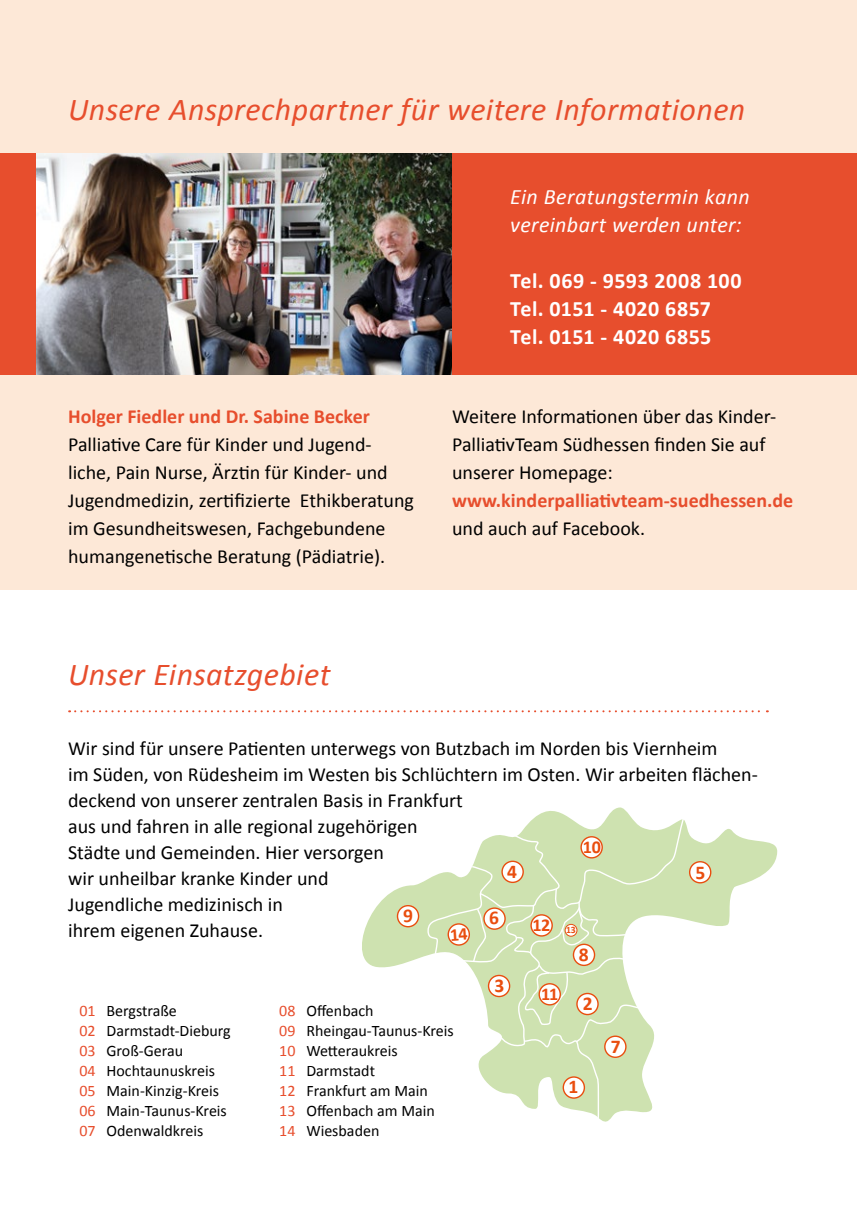
<style>
.page{position:relative;width:857px;height:1225px;background:#fff}
.page>*{position:absolute;margin:0;border:0;box-sizing:border-box;transform-origin:0 0}
.t1{font:italic 32px "Calibri";letter-spacing:.01em;color:#e74e2d}
.t2{font:700 22px/28px "Calibri";letter-spacing:.02em;color:#fff}
.t3{font:italic 22px/28px "Calibri";letter-spacing:.015em;color:#fff}
.t4{font:20px/26px "Calibri";color:#000}
.t5{font:700 20px "Calibri";color:#e74e2d}
.t6{font:700 19.6px "Calibri";color:#e94e0f}
.t7{font:700 18.2px "Calibri";color:#e94e0f}
.t8{font:16px/20px "Calibri";color:#000}
.s1{color:#e74e2d}
</style>
<div class="page">
<div style="left:0;top:0;width:856px;height:590px;background:#fde8d7"></div>
<div style="left:0;top:153px;width:856px;height:221px;background:#e74e2d"></div>
<img style="left:37px;top:153px;width:414px;height:221px">
<svg style="left:69px;top:710px;width:698px;height:2px"></svg>
<svg style="left:362px;top:807px;width:415px;height:161px"></svg>
<div style="left:397px;top:905px;width:21px;height:21px;background:#fff;border-radius:50%"></div>
<div style="left:396px;top:905px;width:23px;height:22px;border:1px solid #e94e0f;border-radius:50%"></div>
<div style="left:689px;top:861px;width:21px;height:21px;background:#fff;border-radius:50%"></div>
<div style="left:688px;top:861px;width:23px;height:22px;border:1px solid #e94e0f;border-radius:50%"></div>
<svg style="left:426px;top:816px;width:258px;height:306px"></svg>
<h1 class="t1" style="left:68px;top:90px;width:678px">Unsere Ansprechpartner für weitere Informationen</h1>
<p class="t3" style="left:510px;top:181px;width:241px">Ein Beratungstermin kann vereinbart werden unter:</p>
<p class="t5" style="left:68px;top:403px;width:303px">Holger Fiedler und Dr. Sabine Becker</p>
<p class="t4" style="left:68px;top:429px;width:347px;line-height:28px">Palliative Care für Kinder und Jugend&shy;liche, Pain Nurse, Ärztin für Kinder- und Jugendmedizin, zertifizierte Ethikberatung im Gesundheitswesen, Fachgebundene humangenetische Beratung (Pädiatrie).</p>
<h1 class="t1" style="left:68px;top:654px;width:264px">Unser Einsatzgebiet</h1>
<p class="t2" style="left:510px;top:265px;width:233px">Tel. 069 - 9593 2008 100<br>Tel. 0151 - 4020 6857<br>Tel. 0151 - 4020 6855</p>
<p class="t4" style="left:452px;top:401px;width:325px;line-height:28px">Weitere Informationen über das Kinder-<br>PalliativTeam Südhessen finden Sie auf unserer Homepage:</p>
<p class="t5" style="left:452px;top:487px;width:342px">www.kinderpalliativteam-suedhessen.de</p>
<p class="t4" style="left:452px;top:514px;width:194px">und auch auf Facebook.</p>
<p class="t4" style="left:68px;top:734px;width:691px">Wir sind für unsere Patienten unterwegs von Butzbach im Norden bis Viernheim<br>im Süden, von Rüdesheim im Westen bis Schlüchtern im Osten. Wir arbeiten flächen&shy;deckend von unserer zentralen Basis in Frankfurt<br>aus und fahren in alle regional zugehörigen<br>Städte und Gemeinden. Hier versorgen<br>wir unheilbar kranke Kinder und<br>Jugendliche medizinisch in<br>ihrem eigenen Zuhause.</p>
<p class="t7" style="left:582px;top:836px;width:20px">10</p>
<p class="t6" style="left:507px;top:859px;width:11px">4</p>
<p class="t6" style="left:695px;top:860px;width:11px">5</p>
<p class="t6" style="left:403px;top:903px;width:11px">9</p>
<p class="t6" style="left:489px;top:905px;width:11px">6</p>
<p class="t7" style="left:532px;top:913px;width:45px">12 <sub>13</sub></p>
<p class="t8" style="left:79px;top:1000px;width:153px"><span class="s1">01</span> Bergstraße<br><span class="s1">02</span> Darmstadt-Dieburg<br><span class="s1">03</span> Groß-Gerau<br><span class="s1">04</span> Hochtaunuskreis<br><span class="s1">05</span> Main-Kinzig-Kreis<br><span class="s1">06</span> Main-Taunus-Kreis<br><span class="s1">07</span> Odenwaldkreis</p>
<p class="t8" style="left:279px;top:1000px;width:176px"><span class="s1">08</span> Offenbach<br><span class="s1">09</span> Rheingau-Taunus-Kreis<br><span class="s1">10</span> Wetteraukreis<br><span class="s1">11</span> Darmstadt<br><span class="s1">12</span> Frankfurt am Main<br><span class="s1">13</span> Offenbach am Main<br><span class="s1">14</span> Wiesbaden</p>
<p class="t6" style="left:494px;top:973px;width:11px">3</p>
<p class="t7" style="left:541px;top:982px;width:19px">11</p>
<p class="t6" style="left:578px;top:942px;width:11px">8</p>
<p class="t6" style="left:582px;top:991px;width:11px">2</p>
<p class="t6" style="left:568px;top:1074px;width:11px">1</p>
<p class="t6" style="left:610px;top:1034px;width:11px">7</p>
</div>
